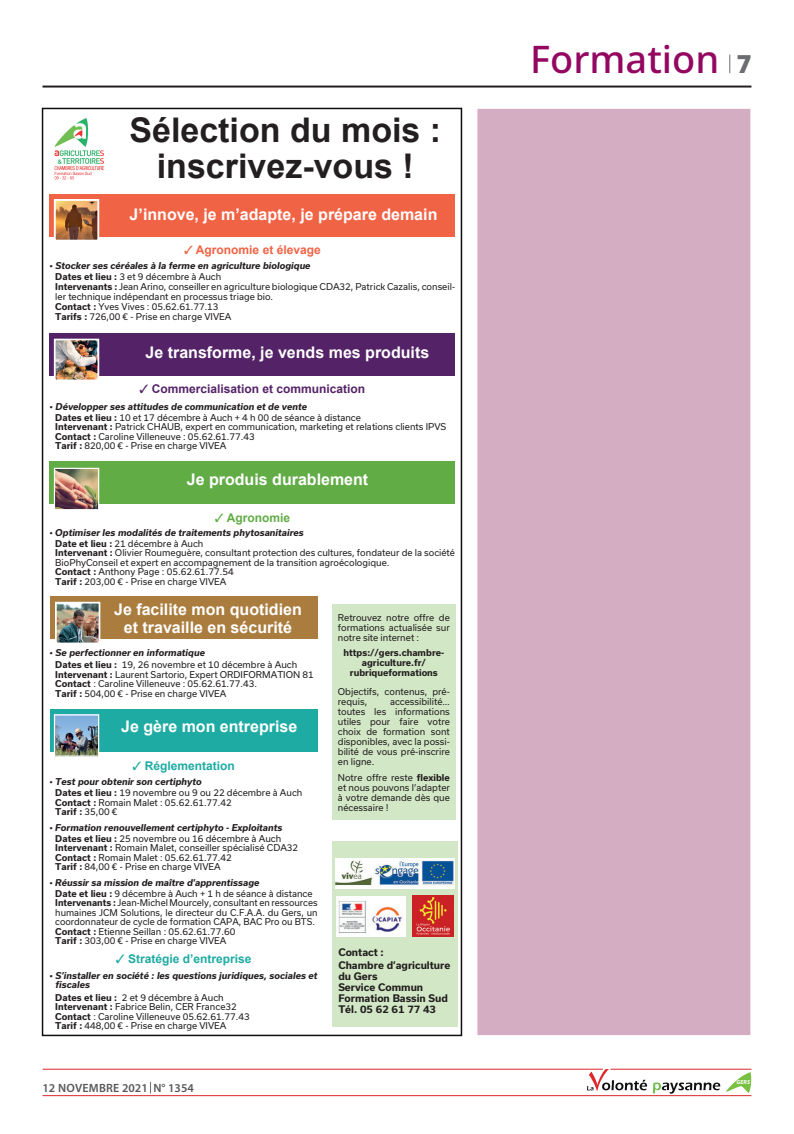
<style>
.page{position:relative;width:794px;height:1134px;background:#fff}
.page>*{position:absolute;margin:0;border:0;box-sizing:border-box;transform-origin:0 0}
.t1{font:500 38px "Noto Sans";color:#930761}
.t2{font:700 34px/36px "Arial";color:#231f20;text-align:center}
.t3{font:700 16px/18px "Arial";color:#fff;text-align:center}
.t4{font:700 12px "Arial";color:#1daba3}
.t5{font:700 12px "Arial";color:#542367}
.t6{font:600 12px "Myriad Pro";letter-spacing:.01em;color:#57585a}
.t7{font:700 12px "Arial";color:#f16345}
.t8{font:700 12px "Arial";color:#62ac46}
.t9{font:700 10px/11px "Usual";color:#231f20}
.t10{font:9px/9.5px "Usual";color:#231f20}
.t11{font:italic 700 9px/10.9px "Usual";color:#231f20}
.t12{font:700 9px/10px "Usual";color:#231f20;text-align:center}
.t13{font:italic 700 5.9px "Myriad Pro";color:#fff}
.s1{font-style:normal}
.s2{font-weight:400;font-style:normal}
.s3{font-weight:700}
.s4{font-weight:700;font-style:italic}
.s5{font-weight:900;font-size:25px;color:#6c6d70}
</style>
<div class="page">
<svg style="left:729px;top:55px;width:1px;height:18px"></svg>
<hr style="left:43px;top:86px;width:708px;height:2px;background:#231f20">
<hr style="left:43px;top:1069px;width:560px;height:1px;background:#dd282b">
<hr style="left:610px;top:1069px;width:141px;height:1px;background:#dd282b">
<hr style="left:43px;top:1095px;width:708px;height:1px;background:#dd282b">
<svg style="left:587px;top:1069px;width:133px;height:28px"></svg>
<svg style="left:726px;top:1072px;width:25px;height:21px"></svg>
<div style="left:42px;top:108px;width:420px;height:928px;border:2px solid #0f0e11"></div>
<img style="left:54px;top:118px;width:50px;height:62px">
<div style="left:50px;top:709px;width:267px;height:42px;background:#1daba3"></div>
<img style="left:56px;top:716px;width:41px;height:39px">
<div style="left:54px;top:714px;width:45px;height:43px;border:1px solid #fff"></div>
<div style="left:50px;top:194px;width:405px;height:43px;background:#f16345"></div>
<img style="left:57px;top:202px;width:39px;height:37px">
<div style="left:54px;top:199px;width:45px;height:43px;border:2px solid #fff"></div>
<div style="left:50px;top:462px;width:405px;height:42px;background:#62ac46"></div>
<img style="left:56px;top:470px;width:41px;height:38px">
<div style="left:54px;top:468px;width:45px;height:42px;border:1px solid #fff"></div>
<div style="left:50px;top:333px;width:405px;height:43px;background:#542367"></div>
<img style="left:57px;top:342px;width:39px;height:36px">
<div style="left:54px;top:339px;width:45px;height:42px;border:2px solid #fff"></div>
<div style="left:50px;top:596px;width:267px;height:43px;background:#aa7d3e"></div>
<img style="left:58px;top:605px;width:39px;height:36px">
<div style="left:55px;top:602px;width:45px;height:42px;border:2px solid #fff"></div>
<div style="left:332px;top:604px;width:123px;height:216px;background:#d2e7c5"></div>
<div style="left:332px;top:842px;width:125px;height:185px;background:#d2e7c5"></div>
<img style="left:336px;top:896px;width:69px;height:41px">
<img style="left:412px;top:896px;width:41px;height:40px">
<img style="left:335px;top:858px;width:119px;height:30px">
<div style="left:476px;top:108px;width:275px;height:928px;background:#d5adc2;border:1px solid #fff"></div>
<h2 class="t2" style="left:129px;top:113px;width:313px">Sélection du mois : inscrivez-vous !</h2>
<h3 class="t3" style="left:130px;top:205px;width:309px">J’innove, je m’adapte, je prépare demain</h3>
<h3 class="t7" style="left:184px;top:241px;width:138px">✓ Agronomie et élevage</h3>
<p class="t11" style="left:55px;top:259px;width:257px;line-height:11.4px;text-indent:-6px">• Stocker ses céréales à la ferme en agriculture biologique<br><span class="s1">Dates et lieu :</span> <span class="s2">3 et 9 décembre à Auch</span></p>
<p class="t10" style="left:55px;top:282px;width:401px;line-height:10px"><span class="s3">Intervenants :</span> Jean Arino, conseiller en agriculture biologique CDA32, Patrick Cazalis, conseil&shy;ler technique indépendant en processus triage bio.<br><span class="s3">Contact :</span> Yves Vives : 05.62.61.77.13<br><span class="s3">Tarifs :</span> 726,00 € - Prise en charge VIVEA</p>
<h3 class="t3" style="left:145px;top:344px;width:285px">Je transforme, je vends mes produits</h3>
<h3 class="t5" style="left:139px;top:381px;width:227px">✓ Commercialisation et communication</h3>
<p class="t11" style="left:55px;top:401px;width:307px;text-indent:-6px">• Développer ses attitudes de communication et de vente<br><span class="s1">Dates et lieu :</span> <span class="s2">10 et 17 décembre à Auch + 4 h 00 de séance à distance</span></p>
<p class="t10" style="left:55px;top:422px;width:392px"><span class="s3">Intervenant :</span> Patrick CHAUB, expert en communication, marketing et relations clients IPVS<br><span class="s3">Contact :</span> Caroline Villeneuve : 05.62.61.77.43<br><span class="s3">Tarif :</span> 820,00 € - Prise en charge VIVEA</p>
<h3 class="t3" style="left:187px;top:471px;width:183px">Je produis durablement</h3>
<h3 class="t8" style="left:215px;top:509px;width:77px">✓ Agronomie</h3>
<p class="t11" style="left:55px;top:527px;width:250px;text-indent:-6px"><span class="s2">•</span> Optimiser les modalités de traitements phytosanitaires<br><span class="s1">Date et lieu :</span> <span class="s2">21 décembre à Auch</span></p>
<p class="t10" style="left:55px;top:548px;width:401px"><span class="s3">Intervenant :</span> Olivier Roumeguère, consultant protection des cultures, fondateur de la société BioPhyConseil et expert en accompagnement de la transition agroécologique.<br><span class="s3">Contact :</span> Anthony Page : 05.62.61.77.54<br><span class="s3">Tarif :</span> 203,00 € - Prise en charge VIVEA</p>
<h3 class="t3" style="left:114px;top:601px;width:189px">Je facilite mon quotidien et travaille en sécurité</h3>
<p class="t11" style="left:55px;top:646px;width:243px;line-height:12.3px;text-indent:-6px">• Se perfectionner en informatique<br><span class="s1">Dates et lieu :</span> <span class="s2">19, 26 novembre et 10 décembre à Auch</span></p>
<p class="t10" style="left:55px;top:670px;width:260px"><span class="s3">Intervenant :</span> Laurent Sartorio, Expert ORDIFORMATION 81<br><span class="s3">Contact</span> : Caroline Villeneuve : 05.62.61.77.43.<br><span class="s3">Tarif :</span> 504,00 € - Prise en charge VIVEA</p>
<h3 class="t3" style="left:121px;top:717px;width:178px">Je gère mon entreprise</h3>
<h3 class="t4" style="left:132px;top:757px;width:104px">✓ Réglementation</h3>
<p class="t10" style="left:55px;top:777px;width:249px;line-height:10.9px;text-indent:-6px">• <span class="s4">Test pour obtenir son certiphyto<br></span><span class="s3">Dates et lieu :</span> 19 novembre ou 9 ou 22 décembre à Auch</p>
<p class="t10" style="left:55px;top:798px;width:178px"><span class="s3">Contact :</span> Romain Malet : 05.62.61.77.42<br><span class="s3">Tarif :</span> 35,00 €</p>
<p class="t11" style="left:50px;top:822px;width:234px;text-align:center"><span class="s2">•</span> Formation renouvellement certiphyto - Exploitants<br><span class="s1">Dates et lieu :</span> <span class="s2">25 novembre ou 16 décembre à Auch</span></p>
<p class="t10" style="left:55px;top:843px;width:244px"><span class="s3">Intervenant :</span> Romain Malet, conseiller spécialisé CDA32<br><span class="s3">Contact :</span> Romain Malet : 05.62.61.77.42<br><span class="s3">Tarif :</span> 84,00 € - Prise en charge VIVEA</p>
<p class="t11" style="left:55px;top:877px;width:259px;text-indent:-6px"><span class="s2">•</span> Réussir sa mission de maître d’apprentissage<br><span class="s1">Date et lieu :</span> <span class="s2">9 décembre à Auch + 1 h de séance à distance</span></p>
<p class="t10" style="left:55px;top:898px;width:264px"><span class="s3">Intervenants :</span> Jean-Michel Mourcely, consultant en ressources humaines JCM Solutions, le directeur du C.F.A.A. du Gers, un coordonnateur de cycle de formation CAPA, BAC Pro ou BTS.<br><span class="s3">Contact :</span> Etienne Seillan : 05.62.61.77.60<br><span class="s3">Tarif :</span> 303,00 € - Prise en charge VIVEA</p>
<h3 class="t4" style="left:116px;top:951px;width:137px">✓ Stratégie d’entreprise</h3>
<p class="t11" style="left:56px;top:970px;width:263px;line-height:9.5px;text-indent:-6px">• S’installer en société : les questions juridiques, sociales et fiscales</p>
<p class="t10" style="left:55px;top:992px;width:196px"><span class="s3">Dates et lieu :</span> 2 et 9 décembre à Auch <span class="s3">Intervenant :</span> Fabrice Belin, CER France32<br><span class="s3">Contact</span> : Caroline Villeneuve 05.62.61.77.43<br><span class="s3">Tarif :</span> 448,00 € - Prise en charge VIVEA</p>
<p class="t10" style="left:338px;top:612px;width:113px;line-height:10px;text-align:justify">Retrouvez notre offre de formations actualisée sur notre site internet :</p>
<p class="t12" style="left:343px;top:648px;width:102px">https://gers.chambre&shy;agriculture.fr/ rubriqueformations</p>
<p class="t10" style="left:338px;top:686px;width:113px;line-height:10px">Objectifs, contenus, pré&shy;requis,</p>
<p class="t10" style="left:338px;top:696px;width:113px;line-height:10px;text-align:justify;text-indent:52px">accessibilité… toutes les informations utiles pour faire votre choix de formation sont disponibles, avec la possi&shy;bilité de vous pré-inscrire en ligne.</p>
<p class="t10" style="left:338px;top:772px;width:113px;line-height:10px;text-align:justify">Notre offre reste <span class="s3">flexible </span>et nous pouvons l’adapter à votre demande dès que nécessaire !</p>
<p class="t9" style="left:338px;top:946px;width:114px;line-height:12.4px">Contact :<br>Chambre d’agriculture</p>
<p class="t9" style="left:338px;top:970px;width:111px">du Gers<br>Service Commun<br>Formation Bassin Sud<br>Tél. 05 62 61 77 43</p>
<h3 class="t6" style="left:43px;top:1080px;width:153px">12 NOVEMBRE 2021 N° 1354</h3>
<h1 class="t1" style="left:530px;top:33px;width:223px">Formation <span class="s5">7</span></h1>
<p class="t13" style="left:736px;top:1078px;width:15px">GERS</p>
</div>
